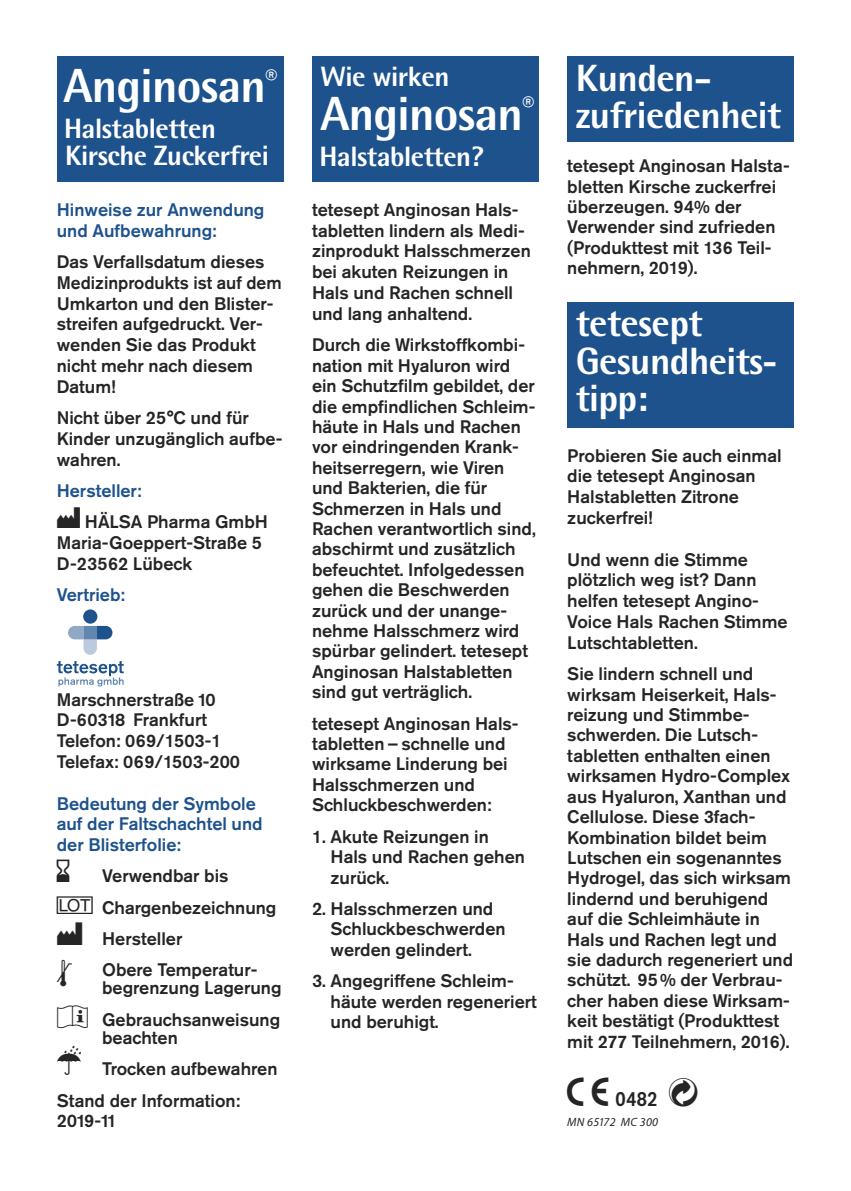
<style>
.page{position:relative;width:851px;height:1191px;background:#fff}
.page>*{position:absolute;margin:0;border:0;box-sizing:border-box;transform-origin:0 0}
.t1{font:94px "Tetelogo";color:rgb(29 82 141/.5)}
.t2{font:800 48px "Rotis Semi Sans";letter-spacing:-.015em;color:#fff}
.t3{font:800 38px/37.2px "Rotis Semi Sans";letter-spacing:-.015em;color:#fff}
.t4{font:800 28px/27px "Rotis Semi Sans";letter-spacing:-.015em;color:#fff}
.t5{font:500 semi-condensed 20.4px "Save Space";color:#262526}
.t6{font:500 18px/20.4px "Akzidenz Grotesk Pro";color:#262526}
.t7{font:500 18px/20.8px "Akzidenz Grotesk Pro";color:#1d528d}
.t8{font:18px "Akzidenz Grotesk Text";letter-spacing:-.04em;color:#262526}
.t9{font:italic 12px "Invoice";letter-spacing:.025em;color:#262526}
.s1{color:#1d528d}
.s2{font-family:"Medprotwo";font-weight:400;font-size:22px}
.s3{color:rgb(29 82 141/.3)}
.s4{color:rgb(29 82 141/.7)}
.s5{font-family:"Medprotwo";font-weight:400;font-size:28px}
.s6{font-family:"Medprotwo";font-weight:400;font-size:24px}
.s7{font-family:"Medprotwo";font-weight:400;font-size:30px}
.s8{font-family:"Tetelogo";font-weight:400;font-stretch:normal;font-size:38px}
.s9{font-family:"Tetelogo";font-weight:400;font-stretch:normal;font-size:41px}
</style>
<div class="page">
<div style="left:57px;top:57px;width:226px;height:125px;background:#1d528d"></div>
<div style="left:312px;top:57px;width:227px;height:125px;background:#1d528d"></div>
<div style="left:567px;top:302px;width:227px;height:126px;background:#1d528d"></div>
<div style="left:567px;top:57px;width:227px;height:85px;background:#1d528d"></div>
<h2 class="t2" style="left:63px;top:68px;width:215px">Anginosan<sup>®</sup></h2>
<h3 class="t4" style="left:64px;top:118px;width:206px">Halstabletten<br>Kirsche Zuckerfrei</h3>
<p class="t7" style="left:57px;top:199px;width:209px">Hinweise zur Anwendung und Aufbewahrung:</p>
<p class="t6" style="left:57px;top:251px;width:226px">Das Verfallsdatum dieses<br>Medizinprodukts ist auf dem<br>Umkarton und den Blister&shy;streifen aufgedruckt. Ver&shy;wenden Sie das Produkt nicht mehr nach diesem<br>Datum!</p>
<p class="t6" style="left:57px;top:407px;width:227px">Nicht über 25°C und für<br>Kinder unzugänglich aufbe&shy;wahren.</p>
<p class="t6" style="left:57px;top:475px;width:213px;line-height:31.2px"><span class="s1">Hersteller:<br></span><span class="s2">ª</span> HÄLSA Pharma GmbH</p>
<p class="t6" style="left:57px;top:532px;width:207px">Maria-Goeppert-Straße 5<br>D-23562 Lübeck</p>
<p class="t7" style="left:57px;top:584px;width:70px">Vertrieb:</p>
<h1 class="t1" style="left:57px;top:597px;width:119px">6<span class="s3">7</span><span class="s4">8</span><span class="s1">9</span></h1>
<p class="t6" style="left:57px;top:688px;width:185px">Marschnerstraße 10<br>D-60318 Frankfurt<br>Telefon: 069/1503-1<br>Telefax: 069/1503-200</p>
<p class="t7" style="left:57px;top:792px;width:207px">Bedeutung der Symbole auf der Faltschachtel und der Blisterfolie:</p>
<p class="t6" style="left:57px;top:860px;width:221px;line-height:31.2px"><span class="s5">V</span> Verwendbar bis<br><span class="s2">L</span> Chargenbezeichnung <span class="s6">ª</span> Hersteller<br><span class="s5">o</span> Obere Temperatur-</p>
<p class="t6" style="left:57px;top:972px;width:226px;line-height:31.2px;text-align:right">begrenzung Lagerung<br><span class="s6">N</span> Gebrauchsanweisung</p>
<p class="t6" style="left:57px;top:1022px;width:222px;line-height:31.2px;text-indent:45px">beachten<br><span class="s7">†</span> Trocken aufbewahren<br>Stand der Information:</p>
<p class="t8" style="left:57px;top:1110px;width:61px">2019-11</p>
<h3 class="t4" style="left:320px;top:66px;width:130px">Wie wirken</h3>
<h2 class="t2" style="left:320px;top:96px;width:215px">Anginosan<sup>®</sup></h2>
<h3 class="t4" style="left:319px;top:145px;width:166px">Halstabletten?</h3>
<p class="t6" style="left:312px;top:199px;width:220px">tetesept Anginosan Hals&shy;tabletten lindern als Medi&shy;zinprodukt Halsschmerzen bei akuten Reizungen in<br>Hals und Rachen schnell und lang anhaltend.</p>
<p class="t6" style="left:312px;top:334px;width:225px">Durch die Wirkstoffkombi&shy;nation mit Hyaluron wird ein Schutzfilm gebildet, der die empfindlichen Schleim&shy;häute in Hals und Rachen vor eindringenden Krank&shy;heitserregern, wie Viren und Bakterien, die für<br>Schmerzen in Hals und<br>Rachen verantwortlich sind, abschirmt und zusätzlich befeuchtet. Infolgedessen gehen die Be schwerden zurück und der unange&shy;nehme Halsschmerz wird spürbar ge lindert. tetesept<br>Anginosan Halstabletten sind gut verträglich.</p>
<p class="t6" style="left:312px;top:713px;width:208px">tetesept Anginosan Hals - tabletten – schnelle und wirksame Linderung bei<br>Halsschmerzen und<br>Schluckbeschwerden:</p>
<p class="t6" style="left:330px;top:826px;width:196px;text-indent:-18px">1. Akute Reizungen in<br>Hals und Rachen gehen zurück.</p>
<p class="t6" style="left:330px;top:898px;width:176px;text-indent:-18px">2. Halsschmerzen und<br>Schluckbeschwerden werden gelindert.</p>
<p class="t6" style="left:330px;top:970px;width:208px;text-indent:-18px">3. Angegriffene Schleim&shy;häute werden regeneriert und beruhigt.</p>
<h3 class="t3" style="left:575px;top:63px;width:207px">Kunden&shy;zufriedenheit</h3>
<p class="t6" style="left:567px;top:155px;width:224px">tetesept Anginosan Halsta&shy;bletten Kirsche zuckerfrei überzeugen. 94% der<br>Verwender sind zufrieden (Produkttest mit 136 Teil&shy;nehmern, 2019).</p>
<h3 class="t3" style="left:575px;top:309px;width:202px">tetesept<br>Gesundheits&shy;tipp:</h3>
<p class="t6" style="left:567px;top:444px;width:216px">Probieren Sie auch einmal die tetesept Anginosan<br>Halstabletten Zitrone zuckerfrei!</p>
<p class="t6" style="left:567px;top:548px;width:222px">Und wenn die Stimme plötzlich weg ist? Dann helfen tetesept Angino-<br>Voice Hals Rachen Stimme<br>Lutschtabletten.</p>
<p class="t6" style="left:567px;top:663px;width:227px">Sie lindern schnell und wirksam Heiserkeit, Hals&shy;reizung und Stimmbe&shy;schwerden. Die Lutsch&shy;tabletten enthalten einen wirksamen Hydro-Complex aus Hyaluron, Xanthan und<br>Cellulose. Diese 3fach-<br>Kombination bildet beim<br>Lutschen ein sogenanntes<br>Hydrogel, das sich wirksam lindernd und beruhigend auf die Schleimhäute in<br>Hals und Rachen legt und sie dadurch regeneriert und schützt. 95% der Verbrau&shy;cher haben diese Wirksam&shy;keit bestätigt (Produkttest mit 277 Teilnehmern, 2016).</p>
<p class="t5" style="left:567px;top:1087px;width:136px"><span class="s8">∆</span> 0482 <span class="s9">¥</span></p>
<p class="t9" style="left:567px;top:1115px;width:92px">MN 65172 MC 300</p>
</div>
